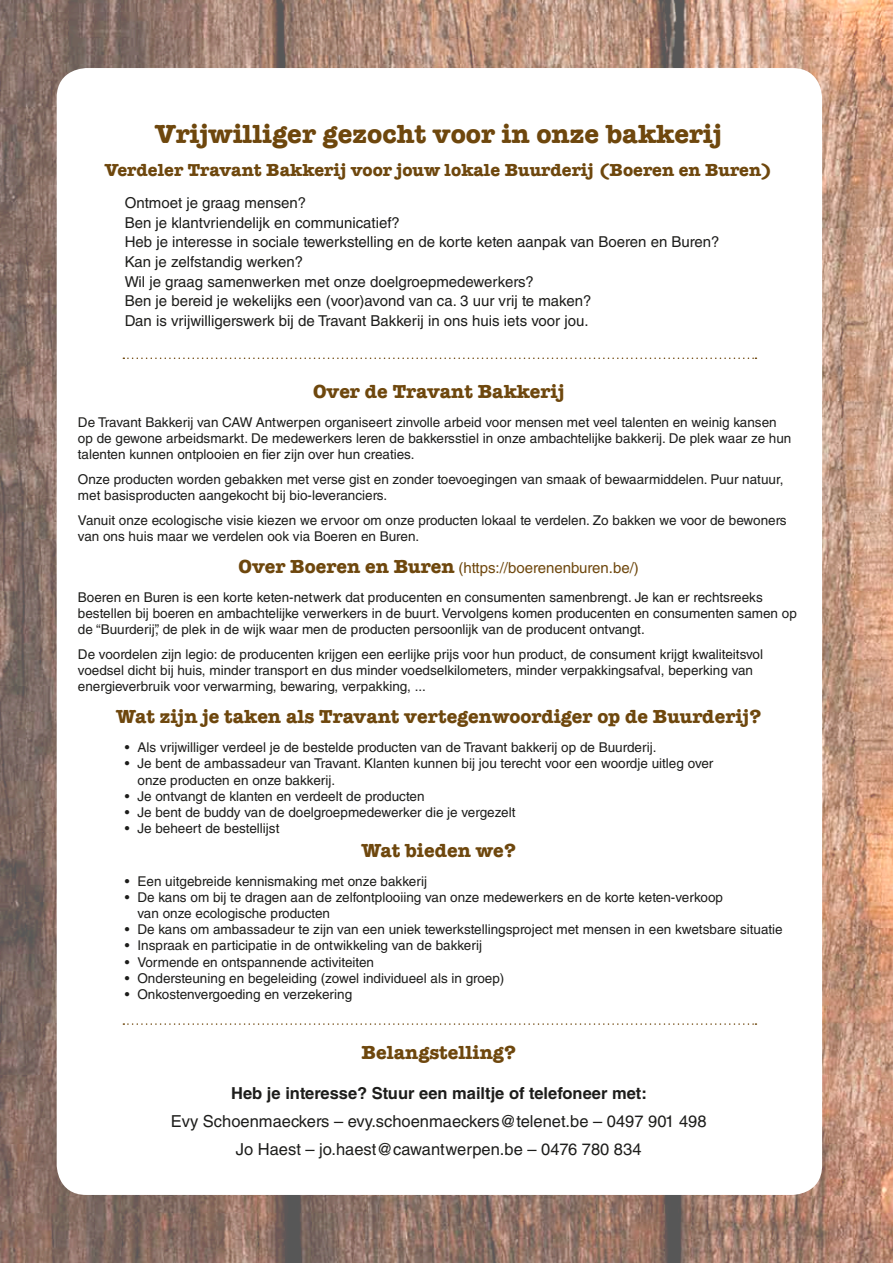
<style>
.page{position:relative;width:893px;height:1263px;background:#fff}
.page>*{position:absolute;margin:0;border:0;box-sizing:border-box;transform-origin:0 0}
.t1{font:700 27px "American Typewriter";color:#6e470d}
.t2{font:700 19.5px "American Typewriter";color:#6e470d}
.t3{font:700 18px "American Typewriter";color:#6e470d}
.t4{font:16.5px/28px "Helvetica LT Std";color:#1d1d1b;text-align:center}
.t5{font:700 16.5px "Helvetica LT Std";color:#1d1d1b}
.t6{font:15px/19.5px "Helvetica LT Std";color:#1d1d1b}
.t7{font:15px "Helvetica LT Std";color:#6e470d}
.t8{font:13.5px/16.2px "Helvetica LT Std";color:#1d1d1b}
.s1{font-family:"American Typewriter";font-weight:700;font-size:19.5px}
</style>
<div class="page">
<img style="left:0;top:0;width:893px;height:1263px">
<div style="left:57px;top:68px;width:765px;height:1127px;background:#fff;border-radius:30px"></div>
<svg style="left:123px;top:357px;width:633px;height:2px"></svg>
<svg style="left:123px;top:1023px;width:633px;height:2px"></svg>
<h1 class="t1" style="left:155px;top:110px;width:568px">Vrijwilliger gezocht voor in onze bakkerij</h1>
<h3 class="t3" style="left:105px;top:155px;width:669px">Verdeler Travant Bakkerij voor jouw lokale Buurderij (Boeren en Buren)</h3>
<p class="t6" style="left:125px;top:193px;width:596px">Ontmoet je graag mensen?<br>Ben je klantvriendelijk en communicatief?<br>Heb je interesse in sociale tewerkstelling en de korte keten aanpak van Boeren en Buren?<br>Kan je zelfstandig werken?<br>Wil je graag samenwerken met onze doelgroepmedewerkers?<br>Ben je bereid je wekelijks een (voor)avond van ca. 3 uur vrij te maken?<br>Dan is vrijwilligerswerk bij de Travant Bakkerij in ons huis iets voor jou.</p>
<h2 class="t2" style="left:313px;top:374px;width:253px">Over de Travant Bakkerij</h2>
<p class="t8" style="left:78px;top:414px;width:715px">De Travant Bakkerij van CAW Antwerpen organiseert zinvolle arbeid voor mensen met veel talenten en weinig kansen op de gewone arbeidsmarkt. De medewerkers leren de bakkersstiel in onze ambachtelijke bakkerij. De plek waar ze hun talenten kunnen ontplooien en fier zijn over hun creaties.</p>
<p class="t8" style="left:78px;top:471px;width:707px">Onze producten worden gebakken met verse gist en zonder toevoegingen van smaak of bewaarmiddelen. Puur natuur, met basisproducten aangekocht bij bio-leveranciers.</p>
<p class="t8" style="left:78px;top:512px;width:710px">Vanuit onze ecologische visie kiezen we ervoor om onze producten lokaal te verdelen. Zo bakken we voor de bewoners van ons huis maar we verdelen ook via Boeren en Buren.</p>
<p class="t7" style="left:239px;top:559px;width:402px"><span class="s1">Over Boeren en Buren</span> (https://boerenenburen.be/)</p>
<p class="t8" style="left:78px;top:589px;width:720px">Boeren en Buren is een korte keten-netwerk dat producenten en consumenten samenbrengt. Je kan er rechtsreeks bestellen bij boeren en ambachtelijke verwerkers in de buurt. Vervolgens komen producenten en consumenten samen op de “Buurderij”, de plek in de wijk waar men de producten persoonlijk van de producent ontvangt.</p>
<p class="t8" style="left:78px;top:646px;width:687px">De voordelen zijn legio: de producenten krijgen een eerlijke prijs voor hun product, de consument krijgt kwaliteitsvol voedsel dicht bij huis, minder transport en dus minder voedselkilometers, minder verpakkingsafval, beperking van energieverbruik voor verwarming, bewaring, verpakking, ...</p>
<h2 class="t2" style="left:116px;top:700px;width:646px">Wat zijn je taken als Travant vertegenwoordiger op de Buurderij?</h2>
<p class="t8" style="left:125px;top:739px;width:533px">• Als vrijwilliger verdeel je de bestelde producten van de Travant bakkerij op de Buurderij.</p>
<p class="t8" style="left:137px;top:756px;width:577px;text-indent:-13px">• Je bent de ambassadeur van Travant. Klanten kunnen bij jou terecht voor een woordje uitleg over onze producten en onze bakkerij.</p>
<p class="t8" style="left:125px;top:788px;width:301px">• Je ontvangt de klanten en verdeelt de producten</p>
<p class="t8" style="left:125px;top:804px;width:392px">• Je bent de buddy van de doelgroepmedewerker die je vergezelt</p>
<p class="t8" style="left:125px;top:820px;width:156px">• Je beheert de bestellijst</p>
<h2 class="t2" style="left:362px;top:833px;width:156px">Wat bieden we?</h2>
<p class="t8" style="left:125px;top:873px;width:304px">• Een uitgebreide kennismaking met onze bakkerij</p>
<p class="t8" style="left:137px;top:889px;width:587px;text-indent:-13px">• De kans om bij te dragen aan de zelfontplooiing van onze medewerkers en de korte keten-verkoop van onze ecologische producten</p>
<p class="t8" style="left:125px;top:921px;width:659px">• De kans om ambassadeur te zijn van een uniek tewerkstellingsproject met mensen in een kwetsbare situatie</p>
<p class="t8" style="left:125px;top:937px;width:359px">• Inspraak en participatie in de ontwikkeling van de bakkerij</p>
<p class="t8" style="left:125px;top:954px;width:251px">• Vormende en ontspannende activiteiten</p>
<p class="t8" style="left:125px;top:970px;width:381px">• Ondersteuning en begeleiding (zowel individueel als in groep)</p>
<p class="t8" style="left:125px;top:986px;width:229px">• Onkostenvergoeding en verzekering</p>
<h2 class="t2" style="left:361px;top:1035px;width:156px">Belangstelling?</h2>
<p class="t5" style="left:231px;top:1083px;width:417px">Heb je interesse? Stuur een mailtje of telefoneer met:</p>
<p class="t4" style="left:171px;top:1107px;width:537px">Evy Schoenmaeckers – evy.schoenmaeckers@telenet.be – 0497 901 498<br>Jo Haest – jo.haest@cawantwerpen.be – 0476 780 834</p>
</div>
